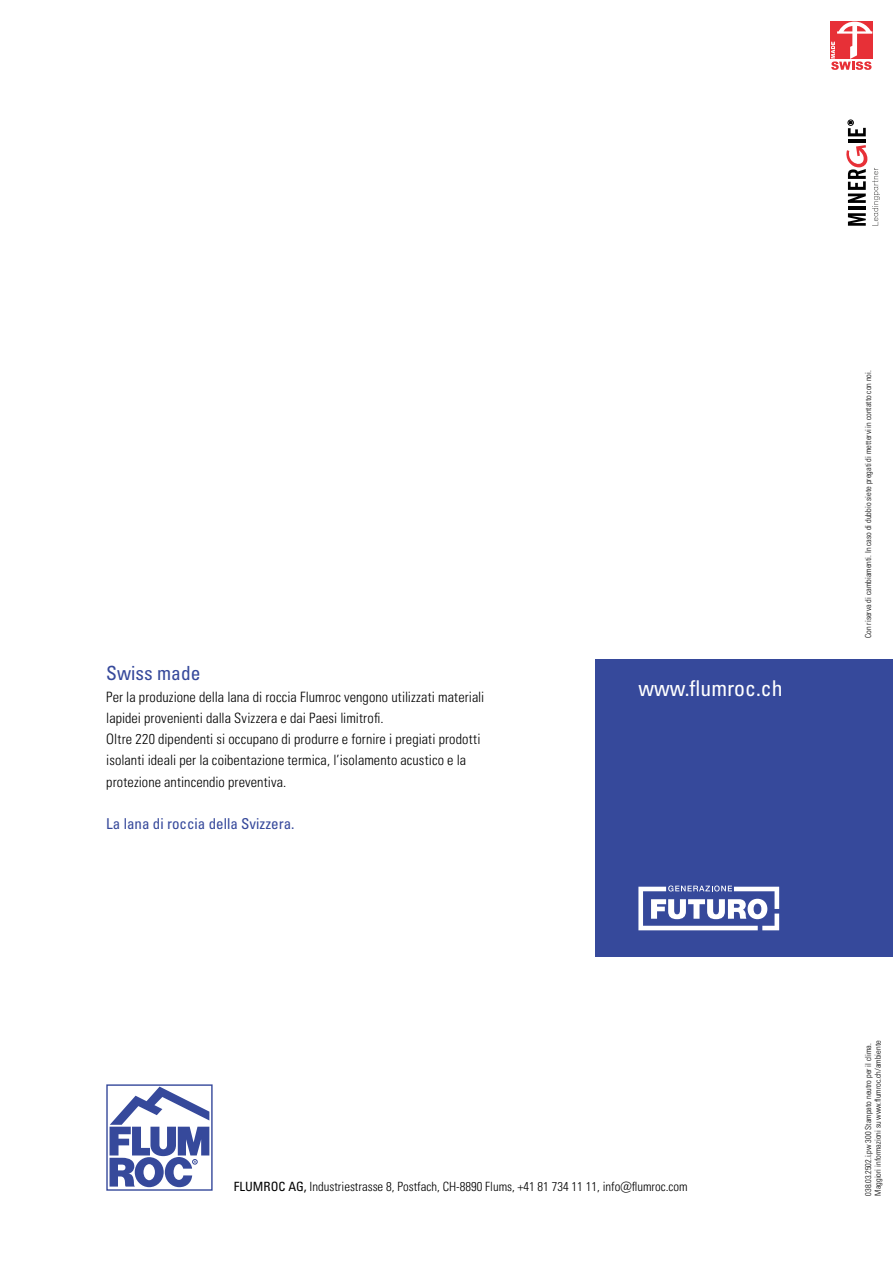
<style>
.page{position:relative;width:893px;height:1263px;background:#fff}
.page>*{position:absolute;margin:0;border:0;box-sizing:border-box;transform-origin:0 0}
.t1{font:condensed 21.75px "Univers LT Pro";color:#fff}
.t2{font:condensed 19.5px "Univers LT Pro";color:#36499b}
.t3{font:condensed 15px "Univers LT Pro";color:#36499b}
.t4{font:300 condensed 14.25px/21.3px "Univers LT Pro";letter-spacing:.005em;color:#000}
.t5{font:300 condensed 12.75px "Univers LT Pro";color:#000}
.t6{font:300 condensed 8.25px/9.9px "Univers LT Pro";color:#000}
.s1{font-weight:400}
</style>
<div class="page">
<div style="left:595px;top:659px;width:298px;height:298px;background:#36499b"></div>
<div style="left:830px;top:21px;width:43px;height:38px;background:#e73037"></div>
<svg style="left:831px;top:21px;width:41px;height:49px"></svg>
<hr style="left:848px;top:140px;width:18px;height:3px;background:#000">
<svg style="left:846px;top:145px;width:34px;height:81px"></svg>
<svg style="left:848px;top:120px;width:18px;height:16px"></svg>
<div style="left:106px;top:1084px;width:107px;height:107px;border:1px solid #36499b"></div>
<svg style="left:110px;top:1086px;width:99px;height:101px"></svg>
<svg style="left:638px;top:885px;width:141px;height:45px"></svg>
<h2 class="t2" style="left:106px;top:661px;width:96px">Swiss made</h2>
<p class="t4" style="left:106px;top:685px;width:380px">Per la produzione della lana di roccia Flumroc vengono utilizzati materiali lapidei provenienti dalla Svizzera e dai Paesi limitrofi.<br>Oltre 220 dipendenti si occupano di produrre e fornire i pregiati prodotti isolanti ideali per la coibentazione termica, l’isolamento acustico e la protezione antincendio preventiva.</p>
<p class="t3" style="left:106px;top:814px;width:190px">La lana di roccia della Svizzera.</p>
<h1 class="t1" style="left:638px;top:674px;width:146px">www.flumroc.ch</h1>
<p class="t6" style="left:863px;top:638px;width:269px;rotate:-90deg">Con riserva di cambiamenti. In caso di dubbio siete pregati di mettervi in contatto con noi.</p>
<p class="t5" style="left:234px;top:1177px;width:455px"><span class="s1">FLUMROC AG,</span> Industriestrasse 8, Postfach, CH-8890 Flums, +41 81 734 11 11, info@flumroc.com</p>
<p class="t6" style="left:863px;top:1196px;width:157px;rotate:-90deg">038.03.2502.i.pw 300 Stampato neutro per il clima.<br>Maggiori informazioni su www.flumroc.ch/ambiente</p>
</div>
